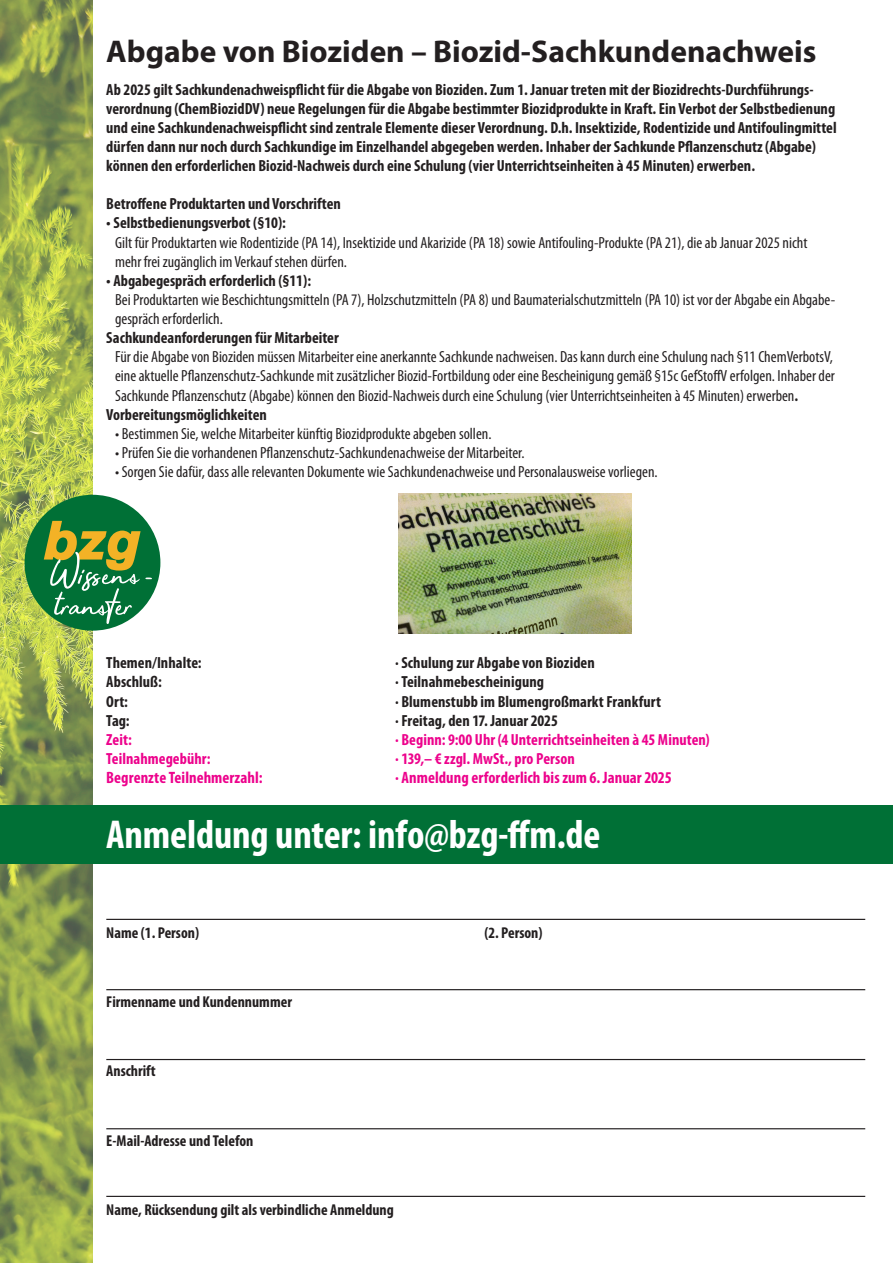
<style>
.page{position:relative;width:893px;height:1263px;background:#fff}
.page>*{position:absolute;margin:0;border:0;box-sizing:border-box;transform-origin:0 0}
.t1{font:700 condensed 40.5px "Myriad Pro";letter-spacing:-.005em;color:#fff}
.t2{font:700 31.5px "Myriad Pro";color:#231f20}
.t3{font:700 condensed 16.5px "Myriad Pro";letter-spacing:.005em;color:#ed028c}
.t4{font:condensed 16.2px/19.2px "Myriad Pro";color:#231f20}
.t5{font:700 condensed 16.2px/19.2px "Myriad Pro";color:#231f20}
.t6{font:700 condensed 16.2px "Myriad Pro";letter-spacing:.005em;color:#ed028c}
.t7{font:700 condensed 15.75px "Myriad Pro";color:#231f20}
.s1{font-weight:700}
</style>
<div class="page">
<img style="left:0;top:0;width:92px;height:1263px">
<div style="left:25px;top:495px;width:135px;height:136px;background:#007036;border-radius:50%"></div>
<svg style="left:43px;top:520px;width:109px;height:104px"></svg>
<hr style="left:106px;top:919px;width:759px;height:1px;background:#231f20">
<hr style="left:106px;top:989px;width:759px;height:1px;background:#231f20">
<hr style="left:106px;top:1059px;width:759px;height:1px;background:#231f20">
<hr style="left:106px;top:1128px;width:759px;height:1px;background:#231f20">
<hr style="left:106px;top:1196px;width:759px;height:1px;background:#231f20">
<div style="left:0;top:805px;width:893px;height:59px;background:#007036"></div>
<img style="left:398px;top:493px;width:234px;height:141px">
<p class="t2" style="left:106px;top:31px;width:712px">Abgabe von Bioziden – Biozid-Sachkundenachweis</p>
<p class="t5" style="left:106px;top:79px;width:732px">Ab 2025 gilt Sachkundenachweispflicht für die Abgabe von Bioziden. Zum 1. Januar treten mit der Biozidrechts-Durchführungs&shy;verordnung (ChemBiozidDV) neue Regelungen für die Abgabe bestimmter Biozidprodukte in Kraft. Ein Verbot der Selbstbedienung und eine Sachkundenachweispflicht sind zentrale Elemente dieser Verordnung. D.h. Insektizide, Rodentizide und Antifoulingmittel dürfen dann nur noch durch Sachkundige im Einzelhandel abgegeben werden. Inhaber der Sachkunde Pflanzenschutz (Abgabe) können den erforderlichen Biozid-Nachweis durch eine Schulung (vier Unterrichtseinheiten à 45 Minuten) erwerben.</p>
<p class="t5" style="left:106px;top:194px;width:236px">Betroffene Produktarten und Vorschriften</p>
<p class="t5" style="left:106px;top:213px;width:181px">• Selbstbedienungsverbot (§10):</p>
<p class="t4" style="left:115px;top:232px;width:694px">Gilt für Produktarten wie Rodentizide (PA 14), Insektizide und Akarizide (PA 18) sowie Antifouling-Produkte (PA 21), die ab Januar 2025 nicht mehr frei zugänglich im Verkauf stehen dürfen.</p>
<p class="t5" style="left:106px;top:270px;width:206px">• Abgabegespräch erforderlich (§11):</p>
<p class="t4" style="left:115px;top:290px;width:722px">Bei Produktarten wie Beschichtungsmitteln (PA 7), Holzschutzmitteln (PA 8) und Baumaterialschutzmitteln (PA 10) ist vor der Abgabe ein Abgabe&shy;gespräch erforderlich.</p>
<p class="t5" style="left:106px;top:328px;width:234px">Sachkundeanforderungen für Mitarbeiter</p>
<p class="t4" style="left:115px;top:347px;width:721px;text-align:justify">Für die Abgabe von Bioziden müssen Mitarbeiter eine anerkannte Sachkunde nachweisen. Das kann durch eine Schulung nach §11 ChemVerbotsV, eine aktuelle Pflanzenschutz-Sachkunde mit zusätzlicher Biozid-Fortbildung oder eine Bescheinigung gemäß §15c GefStoffV erfolgen. Inhaber der Sachkunde Pflanzenschutz (Abgabe) können den Biozid-Nachweis durch eine Schulung (vier Unterrichtseinheiten à 45 Minuten) erwerben<span class="s1">.</span></p>
<p class="t5" style="left:106px;top:404px;width:162px">Vorbereitungsmöglichkeiten</p>
<p class="t4" style="left:115px;top:424px;width:378px">• Bestimmen Sie, welche Mitarbeiter künftig Biozidprodukte abgeben sollen.</p>
<p class="t4" style="left:115px;top:443px;width:411px">• Prüfen Sie die vorhandenen Pflanzenschutz-Sachkundenachweise der Mitarbeiter.</p>
<p class="t4" style="left:115px;top:462px;width:544px">• Sorgen Sie dafür, dass alle relevanten Dokumente wie Sachkundenachweise und Personalausweise vorliegen.</p>
<p class="t5" style="left:106px;top:653px;width:97px">Themen/Inhalte:</p>
<p class="t5" style="left:395px;top:653px;width:201px">· Schulung zur Abgabe von Bioziden</p>
<p class="t5" style="left:106px;top:672px;width:57px">Abschluß:</p>
<p class="t5" style="left:395px;top:672px;width:150px">· Teilnahmebescheinigung</p>
<p class="t5" style="left:106px;top:691px;width:23px">Ort:</p>
<p class="t5" style="left:395px;top:691px;width:267px">· Blumenstubb im Blumengroßmarkt Frankfurt</p>
<p class="t5" style="left:106px;top:710px;width:25px">Tag:</p>
<p class="t5" style="left:395px;top:710px;width:164px">· Freitag, den 17. Januar 2025</p>
<p class="t6" style="left:106px;top:729px;width:27px">Zeit:</p>
<p class="t6" style="left:395px;top:729px;width:316px">· Beginn: 9:00 Uhr (4 Unterrichtseinheiten à 45 Minuten)</p>
<p class="t6" style="left:106px;top:748px;width:106px">Teilnahmegebühr:</p>
<p class="t6" style="left:395px;top:748px;width:181px">· 139,– € zzgl. MwSt., pro Person</p>
<p class="t3" style="left:106px;top:767px;width:158px">Begrenzte Teilnehmerzahl:</p>
<p class="t3" style="left:395px;top:767px;width:278px">· Anmeldung erforderlich bis zum 6. Januar 2025</p>
<p class="t1" style="left:106px;top:809px;width:495px">Anmeldung unter: info@bzg-ffm.de</p>
<p class="t7" style="left:106px;top:923px;width:94px">Name (1. Person)</p>
<p class="t7" style="left:484px;top:923px;width:60px">(2. Person)</p>
<p class="t7" style="left:106px;top:992px;width:187px">Firmenname und Kundennummer</p>
<p class="t7" style="left:106px;top:1061px;width:51px">Anschrift</p>
<p class="t7" style="left:106px;top:1131px;width:149px">E-Mail-Adresse und Telefon</p>
<p class="t7" style="left:106px;top:1200px;width:289px">Name, Rücksendung gilt als verbindliche Anmeldung</p>
</div>
